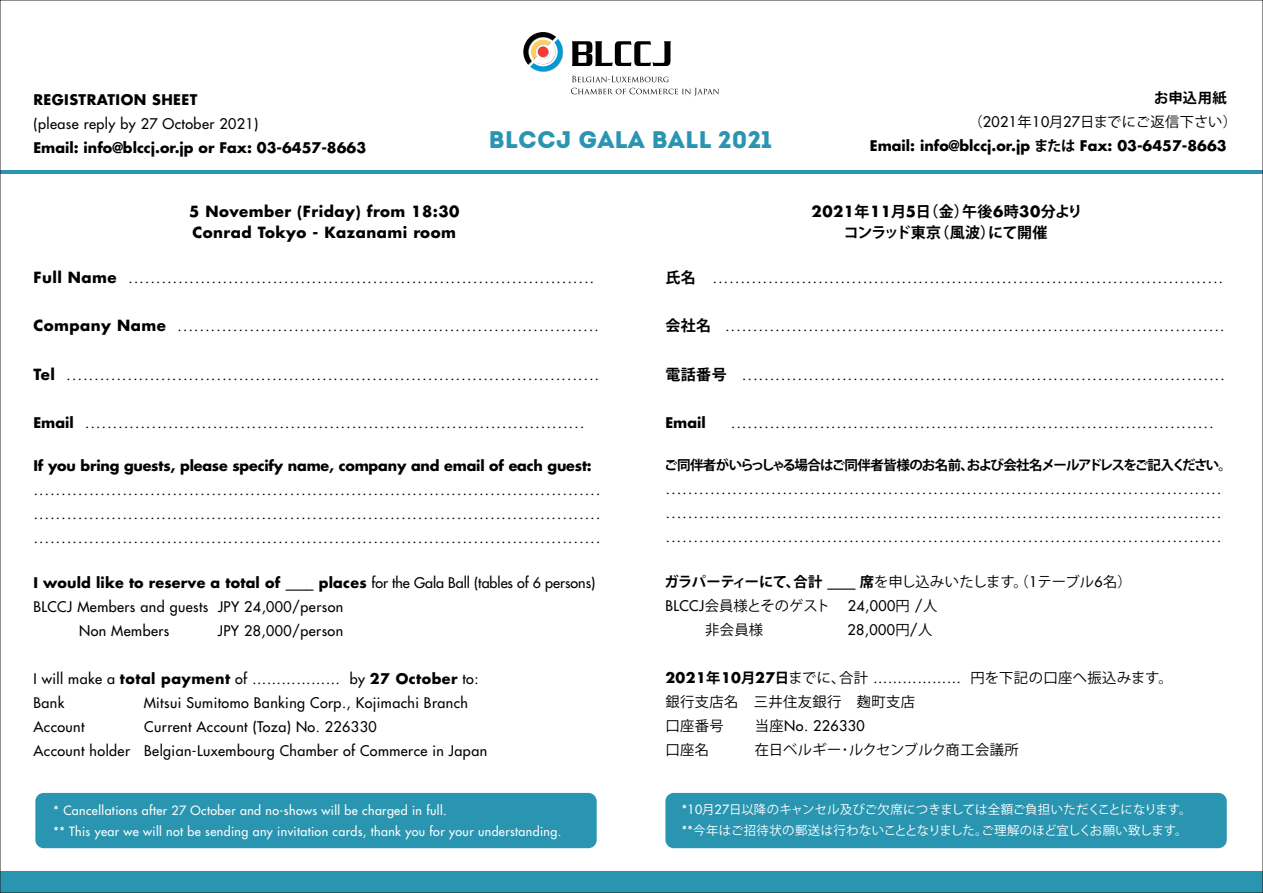
<style>
.page{position:relative;width:1263px;height:893px;background:#fff}
.page>*{position:absolute;margin:0;border:0;box-sizing:border-box;transform-origin:0 0}
.t1{font:24px "Intro";color:#2a95b1}
.t2{font:700 15px/21px "Futura";letter-spacing:.03em;color:#000}
.t3{font:700 15px/21px "Koz Go Pro";letter-spacing:-.05em;color:#000;text-align:center}
.t4{font:14.25px/24px "Futura";letter-spacing:.03em;color:#000;text-align:justify}
.t5{font:700 14.25px "Futura";color:#000}
.t6{font:14.25px/24px "Koz Go Pro";letter-spacing:.03em;color:#000}
.t7{font:14.25px "Koz Go Pro";letter-spacing:-.01em;color:#000}
.t8{font:14.25px/24.2px "Koz Go Pro";color:#000}
.t9{font:700 14.25px "Futura";letter-spacing:.03em;color:#000}
.t10{font:700 13.5px "Koz Go Pro";letter-spacing:-.07em;color:#000}
.t11{font:12.45px/21px "Futura";letter-spacing:.03em;color:#fff}
.t12{font:12.45px/21px "Koz Go Pr 6 N";letter-spacing:.01em;color:#fff}
.s1{font-weight:700}
.s2{font-family:"Futura"}
.s3{font-family:"Koz Go Pro"}
.s4{font-weight:700;font-size:15px}
.s5{font-weight:400}
.s6{font-family:"Koz Go Pro";font-weight:700;font-size:15px}
.s7{font-family:"Futura";font-weight:700}
</style>
<div class="page">
<div style="left:0;top:871px;width:1263px;height:22px;background:#2a95b1"></div>
<hr style="left:0;top:171px;width:1263px;height:3px;background:#2a95b1">
<svg style="left:572px;top:41px;width:99px;height:25px"></svg>
<svg style="left:572px;top:76px;width:97px;height:6px"></svg>
<svg style="left:571px;top:88px;width:148px;height:8px"></svg>
<svg style="left:523px;top:32px;width:40px;height:40px"></svg>
<div style="left:35px;top:793px;width:562px;height:55px;background:#2a95b1;border-radius:8px"></div>
<div style="left:665px;top:793px;width:562px;height:55px;background:#2a95b1;border-radius:8px"></div>
<p class="t9" style="left:33px;top:90px;width:166px">REGISTRATION SHEET</p>
<p class="t4" style="left:33px;top:112px;width:226px">(please reply by 27 October 2021)</p>
<p class="t5" style="left:33px;top:138px;width:334px">Email: info@blccj.or.jp or Fax: 03-6457-8663</p>
<h1 class="t1" style="left:488px;top:125px;width:285px">BLCCJ GALA BALL 2021</h1>
<p class="t8" style="left:968px;top:86px;width:270px;text-indent:186px"><span class="s1">お申込用紙</span>（<span class="s2">2021</span>年<span class="s2">10</span>月<span class="s2">27</span>日までにご返信下さい）</p>
<p class="t5" style="left:870px;top:136px;width:358px">Email: info@blccj.or.jp <span class="s3">または</span> Fax: 03-6457-8663</p>
<p class="t2" style="left:189px;top:200px;width:272px">5 November (Friday) from 18:30<br>Conrad Tokyo - Kazanami room</p>
<p class="t4" style="left:33px;top:266px;width:562px"><span class="s4">Full Name</span> ....................................................................................</p>
<p class="t4" style="left:33px;top:314px;width:567px"><span class="s4">Company Name</span> ............................................................................</p>
<p class="t4" style="left:33px;top:362px;width:567px"><span class="s4">Tel</span> ................................................................................................</p>
<p class="t4" style="left:33px;top:410px;width:552px"><span class="s1">Email</span> ..........................................................................................</p>
<p class="t5" style="left:33px;top:456px;width:560px">If you bring guests, please specify name, company and email of each guest:</p>
<p class="t4" style="left:34px;top:478px;width:568px">...................................................................................................... ...................................................................................................... ......................................................................................................</p>
<p class="t5" style="left:33px;top:573px;width:563px">I would like to reserve a total of ____ places <span class="s5">for the Gala Ball (tables of 6 persons)</span></p>
<p class="t4" style="left:33px;top:595px;width:311px">BLCCJ Members and guests JPY 24,000/person</p>
<p class="t4" style="left:79px;top:619px;width:92px">Non Members</p>
<p class="t4" style="left:218px;top:619px;width:127px">JPY 28,000/person</p>
<p class="t4" style="left:33px;top:667px;width:447px">I will make a <span class="s1">total payment</span> of ……………… by <span class="s1">27 October</span> to:<br>Bank</p>
<p class="t4" style="left:33px;top:691px;width:455px;text-align:left;text-indent:66px"><span class="s3">　　</span> Mitsui Sumitomo Banking Corp., Kojimachi Branch<br>Account <span class="s3">　　　</span> Current Account (Toza) No. 226330<br>Account holder Belgian-Luxembourg Chamber of Commerce in Japan</p>
<p class="t3" style="left:812px;top:202px;width:272px"><span class="s2">2021</span>年<span class="s2">11</span>月<span class="s2">5</span>日（金）午後<span class="s2">6</span>時<span class="s2">30</span>分よりコンラッド東京（風波）にて開催</p>
<p class="t4" style="left:665px;top:266px;width:559px"><span class="s6">氏名</span> ............................................................................................</p>
<p class="t4" style="left:665px;top:314px;width:560px"><span class="s6">会社名</span> ..........................................................................................</p>
<p class="t4" style="left:665px;top:362px;width:561px"><span class="s6">電話番号</span> .......................................................................................</p>
<p class="t5" style="left:665px;top:413px;width:42px">Email</p>
<p class="t4" style="left:731px;top:410px;width:484px">.......................................................................................</p>
<p class="t10" style="left:664px;top:456px;width:569px">ご同伴者がいらっしゃる場合はご同伴者皆様のお名前、および会社名メールアドレスをご記入ください。</p>
<p class="t4" style="left:666px;top:476px;width:557px">.................................................................................................... .................................................................................................... ....................................................................................................</p>
<p class="t7" style="left:665px;top:572px;width:469px"><span class="s1">ガラパーティーにて、合計</span> <span class="s7">____</span> <span class="s1">席</span>を申し込みいたします。（<span class="s2">1</span>テーブル<span class="s2">6</span>名）</p>
<p class="t4" style="left:665px;top:593px;width:273px">BLCCJ<span class="s3">会員様とそのゲスト</span> 24,000<span class="s3">円</span> /<span class="s3">人</span></p>
<p class="t6" style="left:705px;top:618px;width:59px">非会員様</p>
<p class="t4" style="left:847px;top:617px;width:87px">28,000<span class="s3">円</span>/<span class="s3">人</span></p>
<p class="t6" style="left:665px;top:666px;width:509px"><span class="s7">2021</span><span class="s1">年</span><span class="s7">10</span><span class="s1">月</span><span class="s7">27</span><span class="s1">日</span>までに、合計 <span class="s2">………………</span> 円を下記の口座へ振込みます。銀行支店名　三井住友銀行　麹町支店</p>
<p class="t4" style="left:665px;top:713px;width:201px"><span class="s3">口座番号　 当座</span>No. 226330</p>
<p class="t6" style="left:665px;top:738px;width:355px">口座名　　 在日ベルギー･ルクセンブルク商工会議所</p>
<p class="t11" style="left:54px;top:799px;width:509px">* Cancellations after 27 October and no-shows will be charged in full.<br>** This year we will not be sending any invitation cards, thank you for your understanding.</p>
<p class="t12" style="left:682px;top:799px;width:511px"><span class="s2">*10</span>月<span class="s2">27</span>日以降のキャンセル及びご欠席につきましては全額ご負担いただくことになります。<span class="s2">**</span>今年はご招待状の郵送は行わないこととなりました。ご理解のほど宜しくお願い致します。</p>
</div>
